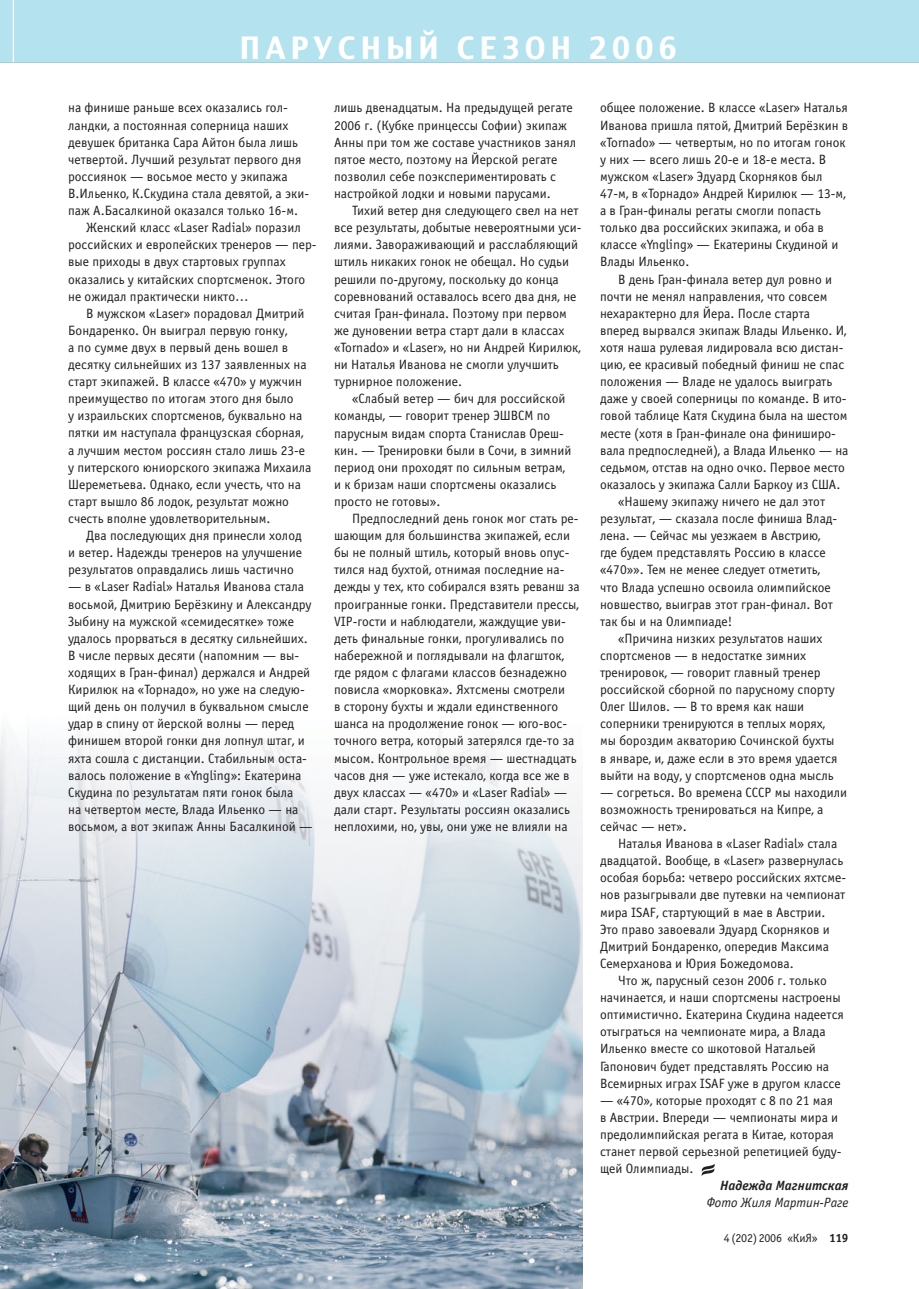
<style>
.page{position:relative;width:919px;height:1289px;background:#fff}
.page>*{position:absolute;margin:0;border:0;box-sizing:border-box;transform-origin:0 0}
.t1{font:30px "Rostislav";letter-spacing:.175em;color:#fff}
.t2{font:13.5px/17.1px "Officina Sans C";color:#231f20}
.t3{font:italic 13.5px "Officina Sans C";color:#231f20}
.t4{font:italic 700 13.5px "Officina Sans C";color:#231f20}
.t5{font:12px "Officina Sans C";letter-spacing:-.025em;color:#231f20}
.s1{font-weight:700}
</style>
<div class="page">
<img style="left:0;top:728px;width:582px;height:560px">
<svg style="left:701px;top:1164px;width:14px;height:12px"></svg>
<hr style="left:13px;top:62px;width:905px;height:1px;background:#d1d3d4">
<div style="left:14px;top:0;width:904px;height:62px;background:#b4e2ee"></div>
<hr style="left:14px;top:62px;width:904px;height:1px;background:#a4ceda">
<svg style="left:0;top:0;width:13px;height:63px"></svg>
<h1 class="t1" style="left:240px;top:37px;width:438px">ПАРУСНЫЙ СЕЗОН 2006</h1>
<p class="t2" style="left:68px;top:101px;width:221px">на финише раньше всех оказались гол-</p>
<p class="t2" style="left:68px;top:118px;width:222px">ландки, а постоянная соперница наших</p>
<p class="t2" style="left:68px;top:135px;width:231px">девушек британка Сара Айтон была лишь</p>
<p class="t2" style="left:68px;top:152px;width:235px">четвертой. Лучший результат первого дня</p>
<p class="t2" style="left:68px;top:169px;width:221px">россиянок — восьмое место у экипажа</p>
<p class="t2" style="left:68px;top:186px;width:242px">В.Ильенко, К.Скудина стала девятой, а эки-</p>
<p class="t2" style="left:68px;top:203px;width:231px">паж А.Басалкиной оказался только 16-м.</p>
<p class="t2" style="left:86px;top:220px;width:216px">Женский класс «Laser Radial» поразил</p>
<p class="t2" style="left:68px;top:237px;width:250px">российских и европейских тренеров — пер-</p>
<p class="t2" style="left:68px;top:255px;width:219px">вые приходы в двух стартовых группах</p>
<p class="t2" style="left:68px;top:272px;width:239px">оказались у китайских спортсменок. Этого</p>
<p class="t2" style="left:68px;top:289px;width:182px">не ожидал практически никто…</p>
<p class="t2" style="left:86px;top:306px;width:220px">В мужском «Laser» порадовал Дмитрий</p>
<p class="t2" style="left:68px;top:323px;width:221px">Бондаренко. Он выиграл первую гонку,</p>
<p class="t2" style="left:68px;top:340px;width:221px">а по сумме двух в первый день вошел в</p>
<p class="t2" style="left:68px;top:357px;width:240px">десятку сильнейших из 137 заявленных на</p>
<p class="t2" style="left:68px;top:374px;width:235px">старт экипажей. В классе «470» у мужчин</p>
<p class="t2" style="left:68px;top:391px;width:227px">преимущество по итогам этого дня было</p>
<p class="t2" style="left:68px;top:408px;width:236px">у израильских спортсменов, буквально на</p>
<p class="t2" style="left:68px;top:426px;width:237px">пятки им наступала французская сборная,</p>
<p class="t2" style="left:68px;top:443px;width:239px">а лучшим местом россиян стало лишь 23-е</p>
<p class="t2" style="left:68px;top:460px;width:245px">у питерского юниорского экипажа Михаила</p>
<p class="t2" style="left:68px;top:477px;width:234px">Шереметьева. Однако, если учесть, что на</p>
<p class="t2" style="left:68px;top:494px;width:222px">старт вышло 86 лодок, результат можно</p>
<p class="t2" style="left:68px;top:511px;width:204px">счесть вполне удовлетворительным.</p>
<p class="t2" style="left:86px;top:528px;width:217px">Два последующих дня принесли холод</p>
<p class="t2" style="left:68px;top:545px;width:235px">и ветер. Надежды тренеров на улучшение</p>
<p class="t2" style="left:68px;top:562px;width:227px">результатов оправдались лишь частично</p>
<p class="t2" style="left:68px;top:579px;width:246px">— в «Laser Radial» Наталья Иванова стала восьмой, Дмитрию Берёзкину и Александру Зыбину на мужской «семидесятке» тоже удалось прорваться в десятку сильнейших.<br>В числе первых десяти (напомним — вы&shy;ходящих в Гран-финал) держался и Андрей Кирилюк на «Торнадо», но уже на следую&shy;щий день он получил в буквальном смысле удар в спину от йерской волны — перед финишем второй гонки дня лопнул штаг, и яхта сошла с дистанции. Стабильным оста&shy;валось положение в «Yngling»: Екатерина Скудина по результатам пяти гонок была<br>на четвертом месте, Влада Ильенко — на восьмом, а вот экипаж Анны Басалкиной —</p>
<p class="t2" style="left:334px;top:101px;width:243px">лишь двенадцатым. На предыдущей регате 2006 г. (Кубке принцессы Софии) экипаж Анны при том же составе участников занял пятое место, поэтому на Йерской регате позволил себе поэкспериментировать с настройкой лодки и новыми парусами.</p>
<p class="t2" style="left:334px;top:203px;width:249px;text-indent:18px">Тихий ветер дня следующего свел на нет все результаты, добытые невероятными уси&shy;лиями. Завораживающий и расслабляющий штиль никаких гонок не обещал. Но судьи решили по-другому, поскольку до конца соревнований оставалось всего два дня, не считая Гран-финала. Поэтому при первом же дуновении ветра старт дали в классах «Tornado» и «Laser», но ни Андрей Кирилюк, ни Наталья Иванова не смогли улучшить турнирное положение.</p>
<p class="t2" style="left:334px;top:391px;width:239px;text-indent:18px">«Слабый ветер — бич для российской команды, — говорит тренер ЭШВСМ по парусным видам спорта Станислав Ореш&shy;кин. — Тренировки были в Сочи, в зимний период они проходят по сильным ветрам, и к бризам наши спортсмены оказались просто не готовы».</p>
<p class="t2" style="left:334px;top:511px;width:247px;text-indent:18px">Предпоследний день гонок мог стать ре&shy;шающим для большинства экипажей, если бы не полный штиль, который вновь опус&shy;тился над бухтой, отнимая последние на&shy;дежды у тех, кто собирался взять реванш за проигранные гонки. Представители прессы, VIP-гости и наблюдатели, жаждущие уви&shy;деть финальные гонки, прогуливались по набережной и поглядывали на флагшток, где рядом с флагами классов безнадежно повисла «морковка». Яхтсмены смотрели<br>в сторону бухты и ждали единственного шанса на продолжение гонок — юго-вос&shy;точного ветра, который затерялся где-то за мысом. Контрольное время — шестнадцать часов дня — уже истекало, когда все же в двух классах — «470» и «Laser Radial» — дали старт. Результаты россиян оказались неплохими, но, увы, они уже не влияли на</p>
<p class="t2" style="left:600px;top:101px;width:250px">общее положение. В классе «Laser» Наталья Иванова пришла пятой, Дмитрий Берёзкин в «Tornado» — четвертым, но по итогам гонок у них — всего лишь 20-е и 18-е места. В мужском «Laser» Эдуард Скорняков был 47-м, в «Торнадо» Андрей Кирилюк — 13-м, а в Гран-финалы регаты смогли попасть только два российских экипажа, и оба в классе «Yngling» — Екатерины Скудиной и Влады Ильенко.</p>
<p class="t2" style="left:618px;top:272px;width:216px">В день Гран-финала ветер дул ровно и</p>
<p class="t2" style="left:600px;top:289px;width:229px">почти не менял направления, что совсем</p>
<p class="t2" style="left:600px;top:306px;width:211px">нехарактерно для Йера. После старта</p>
<p class="t2" style="left:600px;top:323px;width:248px">вперед вырвался экипаж Влады Ильенко. И,</p>
<p class="t2" style="left:600px;top:340px;width:245px">хотя наша рулевая лидировала всю дистан-</p>
<p class="t2" style="left:600px;top:357px;width:246px">цию, ее красивый победный финиш не спас</p>
<p class="t2" style="left:600px;top:374px;width:234px">положения — Владе не удалось выиграть</p>
<p class="t2" style="left:600px;top:391px;width:248px">даже у своей соперницы по команде. В ито-</p>
<p class="t2" style="left:600px;top:408px;width:249px">говой таблице Катя Скудина была на шестом</p>
<p class="t2" style="left:600px;top:426px;width:237px">месте (хотя в Гран-финале она финиширо-</p>
<p class="t2" style="left:600px;top:443px;width:250px">вала предпоследней), а Влада Ильенко — на</p>
<p class="t2" style="left:600px;top:460px;width:246px">седьмом, отстав на одно очко. Первое место</p>
<p class="t2" style="left:600px;top:477px;width:242px">оказалось у экипажа Салли Баркоу из США.</p>
<p class="t2" style="left:618px;top:494px;width:209px">«Нашему экипажу ничего не дал этот</p>
<p class="t2" style="left:600px;top:511px;width:239px">результат, — сказала после финиша Влад-</p>
<p class="t2" style="left:600px;top:528px;width:222px">лена. — Сейчас мы уезжаем в Австрию,</p>
<p class="t2" style="left:600px;top:545px;width:227px">где будем представлять Россию в классе</p>
<p class="t2" style="left:600px;top:562px;width:222px">«470»». Тем не менее следует отметить,</p>
<p class="t2" style="left:600px;top:579px;width:232px">что Влада успешно освоила олимпийское</p>
<p class="t2" style="left:600px;top:597px;width:234px">новшество, выиграв этот гран-финал. Вот</p>
<p class="t2" style="left:600px;top:614px;width:134px">так бы и на Олимпиаде!</p>
<p class="t2" style="left:618px;top:631px;width:206px">«Причина низких результатов наших</p>
<p class="t2" style="left:600px;top:648px;width:207px">спортсменов — в недостатке зимних</p>
<p class="t2" style="left:600px;top:665px;width:222px">тренировок, — говорит главный тренер</p>
<p class="t2" style="left:600px;top:682px;width:236px">российской сборной по парусному спорту</p>
<p class="t2" style="left:600px;top:699px;width:206px">Олег Шилов. — В то время как наши</p>
<p class="t2" style="left:600px;top:716px;width:227px">соперники тренируются в теплых морях,</p>
<p class="t2" style="left:600px;top:733px;width:236px">мы бороздим акваторию Сочинской бухты</p>
<p class="t2" style="left:600px;top:750px;width:239px">в январе, и, даже если в это время удается</p>
<p class="t2" style="left:600px;top:768px;width:235px">выйти на воду, у спортсменов одна мысль</p>
<p class="t2" style="left:600px;top:785px;width:248px">— согреться. Во времена СССР мы находили возможность тренироваться на Кипре, а сейчас — нет».</p>
<p class="t2" style="left:600px;top:836px;width:248px;text-indent:18px">Наталья Иванова в «Laser Radial» стала двадцатой. Вообще, в «Laser» развернулась особая борьба: четверо российских яхтсме&shy;нов разыгрывали две путевки на чемпионат мира ISAF, стартующий в мае в Австрии.<br>Это право завоевали Эдуард Скорняков и Дмитрий Бондаренко, опередив Максима Семерханова и Юрия Божедомова.</p>
<p class="t2" style="left:600px;top:973px;width:245px;text-indent:18px">Что ж, парусный сезон 2006 г. только начинается, и наши спортсмены настроены оптимистично. Екатерина Скудина надеется отыграться на чемпионате мира, а Влада Ильенко вместе со шкотовой Натальей Гапонович будет представлять Россию на Всемирных играх ISAF уже в другом классе</p>
<p class="t2" style="left:600px;top:1092px;width:243px">— «470», которые проходят с 8 по 21 мая в Австрии. Впереди — чемпионаты мира и предолимпийская регата в Китае, которая станет первой серьезной репетицией буду&shy;щей Олимпиады.</p>
<p class="t4" style="left:720px;top:1180px;width:130px">Надежда Магнитская</p>
<p class="t3" style="left:706px;top:1197px;width:143px">Фото Жиля Мартин-Раге</p>
<p class="t5" style="left:723px;top:1233px;width:126px">4 (202) 2006 «КиЯ» <span class="s1">119</span></p>
</div>
